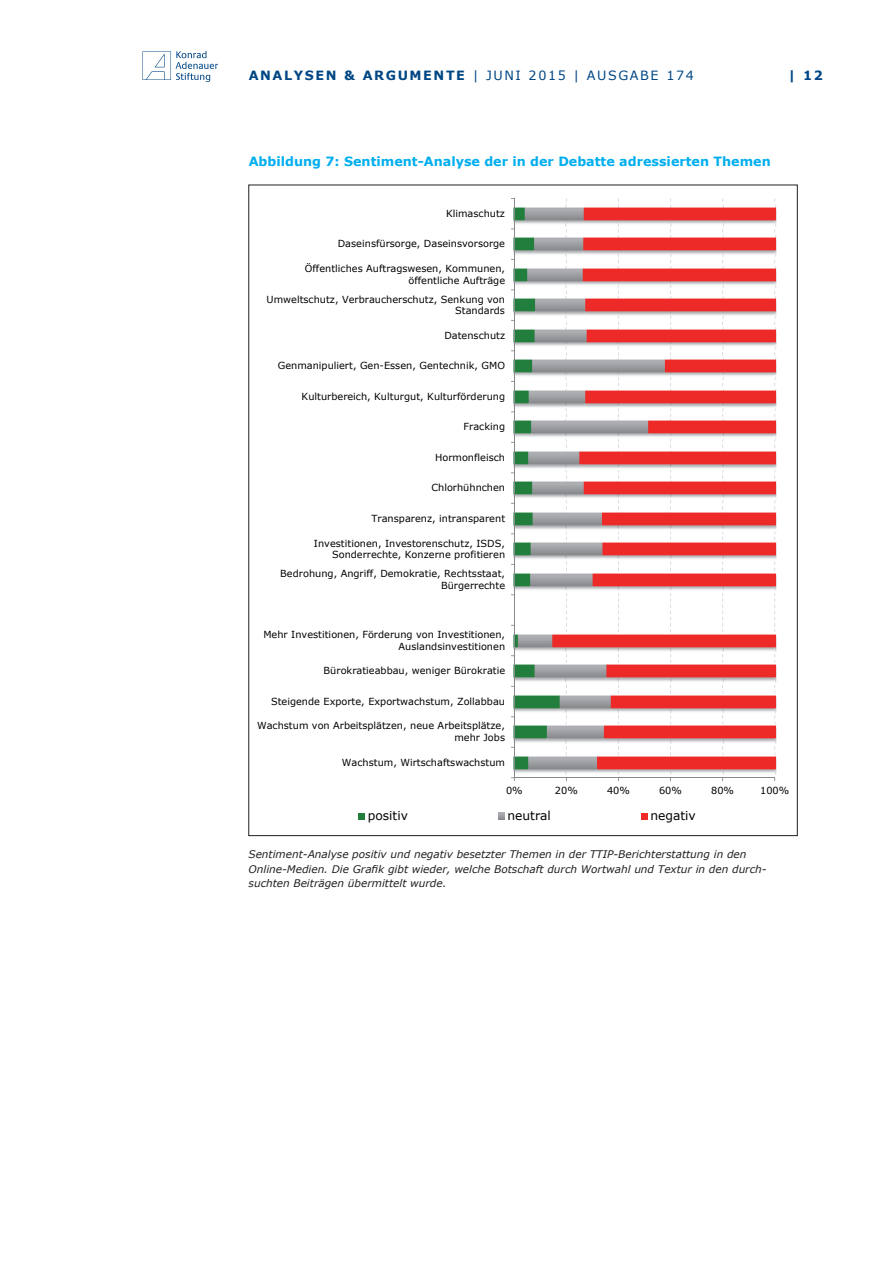
<style>
.page{position:relative;width:893px;height:1263px;background:#fff}
.page>*{position:absolute;margin:0;border:0;box-sizing:border-box;transform-origin:0 0}
.Tabelle_bold_cyan{font:700 12.75px "Verdana";color:#00aeef}
.t1{font:12.75px "Verdana";letter-spacing:.125em;color:#004684}
.t2{font:700 12.75px "Verdana";color:#004684}
.t3{font:12.3px "Verdana";color:#000}
.Tabelle_Quelle{font:italic 10.5px/14.4px "Verdana";color:#231f20}
.t4{font:9.75px/11.9px "Verdana";color:#000;text-align:right}
.s1{font-weight:700}
</style>
<div class="page">
<svg style="left:142px;top:51px;width:76px;height:31px"></svg>
<svg style="left:566px;top:198px;width:209px;height:556px"></svg>
<img style="left:513px;top:754px;width:264px;height:21px">
<img style="left:513px;top:724px;width:264px;height:21px">
<img style="left:513px;top:693px;width:264px;height:21px">
<img style="left:513px;top:662px;width:264px;height:22px">
<img style="left:513px;top:632px;width:264px;height:21px">
<img style="left:513px;top:571px;width:264px;height:21px">
<img style="left:513px;top:541px;width:264px;height:21px">
<img style="left:513px;top:510px;width:264px;height:21px">
<img style="left:513px;top:480px;width:264px;height:21px">
<img style="left:513px;top:449px;width:264px;height:21px">
<img style="left:513px;top:419px;width:264px;height:21px">
<img style="left:513px;top:388px;width:264px;height:21px">
<img style="left:513px;top:358px;width:264px;height:21px">
<img style="left:513px;top:327px;width:264px;height:22px">
<img style="left:513px;top:297px;width:264px;height:21px">
<img style="left:513px;top:266px;width:264px;height:21px">
<img style="left:513px;top:236px;width:264px;height:21px">
<img style="left:513px;top:205px;width:264px;height:21px">
<hr style="left:514px;top:777px;width:261px;height:1px;background:#87898c">
<hr style="left:514px;top:198px;width:1px;height:580px;background:#87898c">
<div style="left:358px;top:813px;width:7px;height:6px;background:#227e3d"></div>
<svg style="left:498px;top:813px;width:7px;height:6px"></svg>
<div style="left:641px;top:813px;width:7px;height:6px;background:#ee2a28"></div>
<h1 class="t1" style="left:249px;top:67px;width:447px"><span class="s1">ANALYSEN &amp; ARGUMENTE</span> | JUNI 2015 | AUSGABE 174</h1>
<h1 class="t2" style="left:789px;top:66px;width:36px">| 12</h1>
<p class="Tabelle_bold_cyan" style="left:249px;top:152px;width:523px">Abbildung 7: Sentiment-Analyse der in der Debatte adressierten Themen</p>
<p class="t4" style="left:446px;top:207px;width:61px">Klimaschutz</p>
<p class="t4" style="left:338px;top:238px;width:169px">Daseinsfürsorge, Daseinsvorsorge</p>
<p class="t4" style="left:305px;top:262px;width:202px">Öffentliches Auftragswesen, Kommunen, öffentliche Aufträge</p>
<p class="t4" style="left:267px;top:293px;width:240px">Umweltschutz, Verbraucherschutz, Senkung von<br>Standards</p>
<p class="t4" style="left:444px;top:329px;width:62px">Datenschutz</p>
<p class="t4" style="left:278px;top:360px;width:229px">Genmanipuliert, Gen-Essen, Gentechnik, GMO</p>
<p class="t4" style="left:302px;top:390px;width:205px">Kulturbereich, Kulturgut, Kulturförderung</p>
<p class="t4" style="left:464px;top:421px;width:43px">Fracking</p>
<p class="t4" style="left:435px;top:451px;width:72px">Hormonfleisch</p>
<p class="t4" style="left:431px;top:482px;width:75px">Chlorhühnchen</p>
<p class="t4" style="left:372px;top:512px;width:135px">Transparenz, intransparent</p>
<p class="t4" style="left:314px;top:537px;width:193px">Investitionen, Investorenschutz, ISDS,<br>Sonderrechte, Konzerne profitieren</p>
<p class="t4" style="left:280px;top:567px;width:226px">Bedrohung, Angriff, Demokratie, Rechtsstaat,<br>Bürgerrechte</p>
<p class="t4" style="left:263px;top:628px;width:243px">Mehr Investitionen, Förderung von Investitionen,<br>Auslandsinvestitionen</p>
<p class="t4" style="left:324px;top:665px;width:183px">Bürokratieabbau, weniger Bürokratie</p>
<p class="t4" style="left:271px;top:695px;width:236px">Steigende Exporte, Exportwachstum, Zollabbau</p>
<p class="t4" style="left:257px;top:720px;width:249px">Wachstum von Arbeitsplätzen, neue Arbeitsplätze, mehr Jobs</p>
<p class="t4" style="left:342px;top:756px;width:165px">Wachstum, Wirtschaftswachstum</p>
<p class="t4" style="left:506px;top:784px;width:18px">0%</p>
<p class="t4" style="left:555px;top:784px;width:24px">20%</p>
<p class="t4" style="left:607px;top:784px;width:24px">40%</p>
<p class="t4" style="left:659px;top:784px;width:24px">60%</p>
<p class="t4" style="left:711px;top:784px;width:24px">80%</p>
<p class="t4" style="left:760px;top:784px;width:31px">100%</p>
<p class="t3" style="left:368px;top:807px;width:42px">positiv</p>
<p class="t3" style="left:508px;top:807px;width:45px">neutral</p>
<p class="t3" style="left:650px;top:807px;width:47px">negativ</p>
<p class="Tabelle_Quelle" style="left:249px;top:847px;width:519px">Sentiment-Analyse positiv und negativ besetzter Themen in der TTIP-Berichterstattung in den<br>Online-Medien. Die Grafik gibt wieder, welche Botschaft durch Wortwahl und Textur in den durch&shy;suchten Beiträgen übermittelt wurde.</p>
</div>
